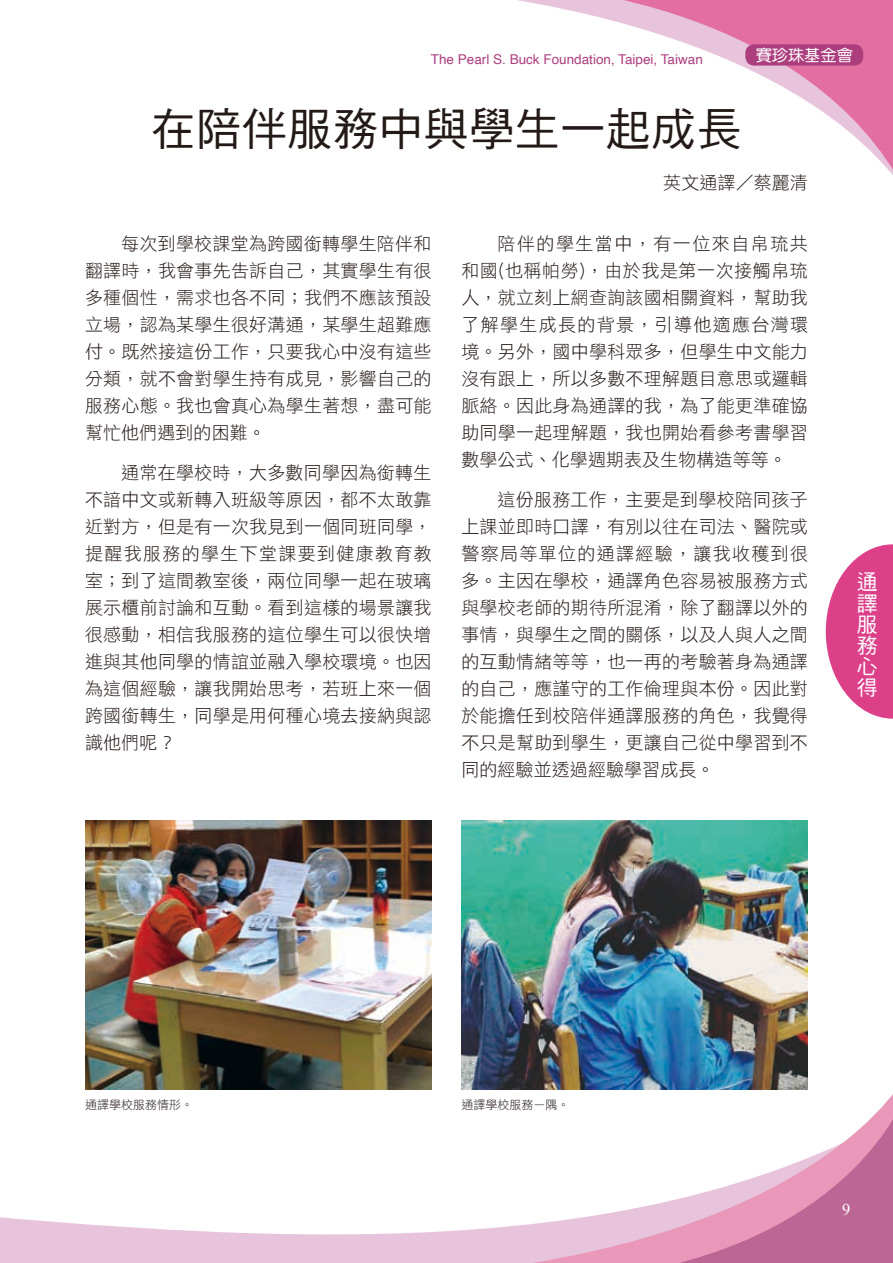
<style>
.page{position:relative;width:893px;height:1263px;background:#fff}
.page>*{position:absolute;margin:0;border:0;box-sizing:border-box;transform-origin:0 0}
.t1{font:45px "DF Hei Std W5";letter-spacing:.01em;color:#231916}
.t2{font:21px/21.1px "DF Hei Std W5";color:#fff;text-align:justify}
.t3{font:18px/27px "DF Li Hei Std W3";letter-spacing:.015em;color:#231916;text-align:justify}
.t4{font:18px "DF Hei Std W3";letter-spacing:.005em;color:#231916}
.t5{font:16.5px "Times New Roman";color:#fff}
.t6{font:16.2px "DF Yuan Std W5";color:#fff}
.t7{font:13.5px "Helvetica";color:#ac3e7e}
.t8{font:12px "DF Hei Std W3";color:#231916}
</style>
<div class="page">
<img style="left:85px;top:820px;width:347px;height:270px">
<img style="left:461px;top:820px;width:347px;height:255px">
<svg style="left:0;top:1217px;width:431px;height:46px;fill:#e8c4dc"></svg>
<svg style="left:431px;top:1075px;width:377px;height:188px"></svg>
<svg style="left:605px;top:1094px;width:288px;height:169px"></svg>
<svg style="left:547px;top:0;width:346px;height:175px"></svg>
<div style="left:745px;top:44px;width:118px;height:22px;background:#ac3e7e;border-radius:9px"></div>
<svg style="left:826px;top:544px;width:67px;height:175px"></svg>
<p class="t7" style="left:431px;top:49px;width:273px">The Pearl S. Buck Foundation, Taipei, Taiwan</p>
<p class="t6" style="left:756px;top:46px;width:99px">賽珍珠基金會</p>
<h1 class="t1" style="left:151px;top:104px;width:592px">在陪伴服務中與學生一起成長</h1>
<p class="t4" style="left:663px;top:172px;width:146px">英文通譯／蔡麗清</p>
<p class="t3" style="left:85px;top:230px;width:348px;text-indent:36px">每次到學校課堂為跨國銜轉學生陪伴和翻譯時，我會事先告訴自己，其實學生有很多種個性，需求也各不同；我們不應該預設立場，認為某學生很好溝通，某學生超難應付。既然接這份工作，只要我心中沒有這些分類，就不會對學生持有成見，影響自己的服務心態。我也會真心為學生著想，盡可能幫忙他們遇到的困難。</p>
<p class="t3" style="left:85px;top:459px;width:348px;text-indent:36px">通常在學校時，大多數同學因為銜轉生不諳中文或新轉入班級等原因，都不太敢靠近對方，但是有一次我見到一個同班同學，提醒我服務的學生下堂課要到健康教育教室；到了這間教室後，兩位同學一起在玻璃展示櫃前討論和互動。看到這樣的場景讓我很感動，相信我服務的這位學生可以很快增進與其他同學的情誼並融入學校環境。也因為這個經驗，讓我開始思考，若班上來一個跨國銜轉生，同學是用何種心境去接納與認識他們呢？</p>
<p class="t3" style="left:461px;top:230px;width:348px;text-indent:36px">陪伴的學生當中，有一位來自帛琉共和國(也稱帕勞)，由於我是第一次接觸帛琉人，就立刻上網查詢該國相關資料，幫助我了解學生成長的背景，引導他適應台灣環境。另外，國中學科眾多，但學生中文能力沒有跟上，所以多數不理解題目意思或邏輯脈絡。因此身為通譯的我，為了能更準確協助同學一起理解題，我也開始看參考書學習數學公式、化學週期表及生物構造等等。</p>
<p class="t3" style="left:461px;top:486px;width:348px;text-indent:36px">這份服務工作，主要是到學校陪同孩子上課並即時口譯，有別以往在司法、醫院或警察局等單位的通譯經驗，讓我收穫到很多。主因在學校，通譯角色容易被服務方式與學校老師的期待所混淆，除了翻譯以外的事情，與學生之間的關係，以及人與人之間的互動情緒等等，也一再的考驗著身為通譯的自己，應謹守的工作倫理與本份。因此對於能擔任到校陪伴通譯服務的角色，我覺得不只是幫助到學生，更讓自己從中學習到不同的經驗並透過經驗學習成長。</p>
<p class="t2" style="left:857px;top:571px;width:22px">通譯服務心得</p>
<p class="t8" style="left:85px;top:1098px;width:109px">通譯學校服務情形。</p>
<p class="t8" style="left:461px;top:1098px;width:109px">通譯學校服務ㄧ隅。</p>
<p class="t5" style="left:842px;top:1199px;width:10px">9</p>
</div>
